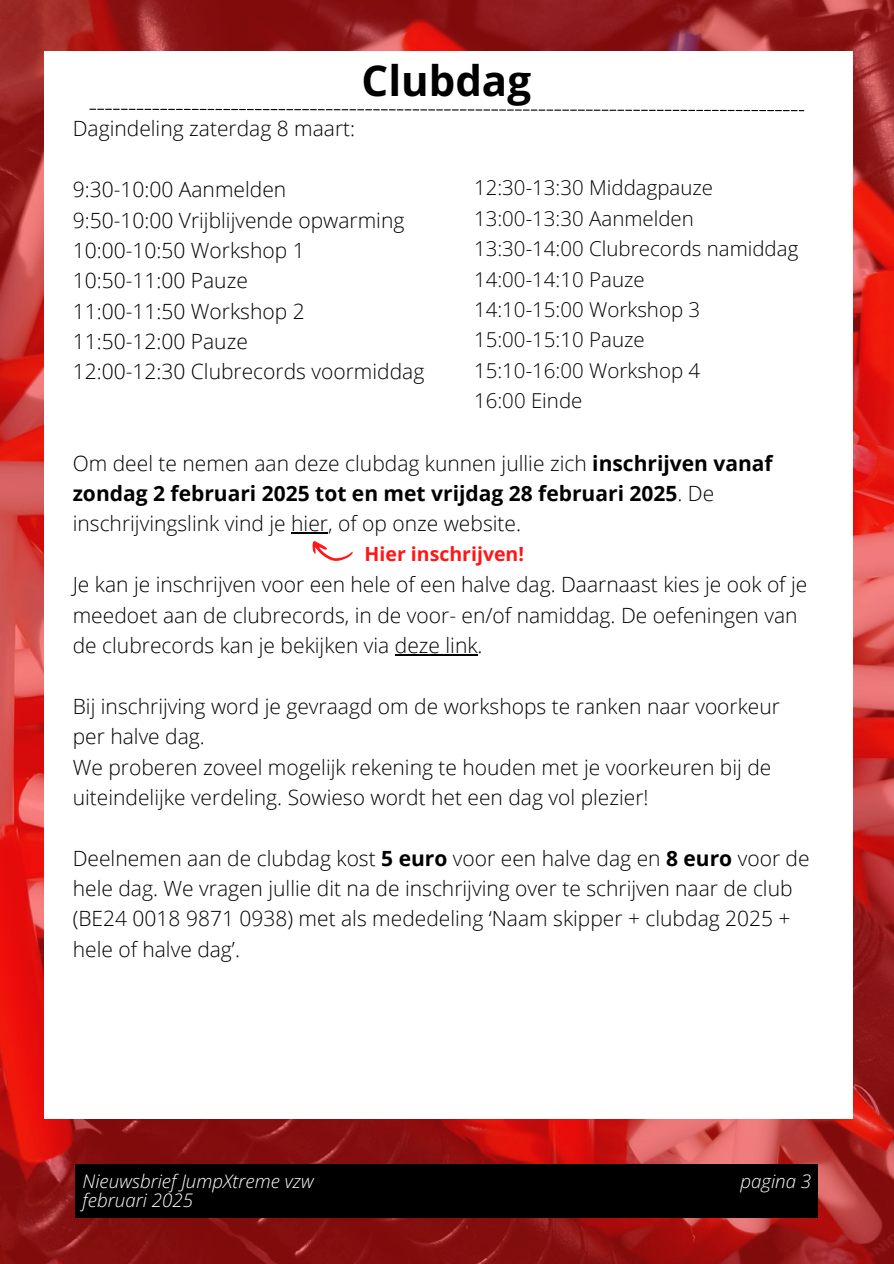
<style>
.page{position:relative;width:894px;height:1264px;background:#fff}
.page>*{position:absolute;margin:0;border:0;box-sizing:border-box;transform-origin:0 0}
.t1{font:700 42px "Open Sans";color:#000}
.t2{font:300 21px/30.3px "Open Sans";color:#000}
.t3{font:300 20.4px/30.3px "Open Sans";color:#000}
.t4{font:700 19.5px "Open Sans";color:#ff1616}
.t5{font:italic 300 18.6px "Open Sans";color:#fff}
.s1{font-weight:700}
</style>
<div class="page">
<img style="left:0;top:0;width:893px;height:1263px">
<div style="left:44px;top:51px;width:808px;height:1067px;background:#fff"></div>
<hr style="left:291px;top:532px;width:37px;height:1px;background:#000">
<hr style="left:395px;top:654px;width:82px;height:1px;background:#000">
<svg style="left:89px;top:109px;width:715px;height:2px"></svg>
<div style="left:75px;top:1163px;width:743px;height:54px;background:#000"></div>
<svg style="left:307px;top:533px;width:46px;height:28px"></svg>
<h3 class="t1" style="left:361px;top:51px;width:171px">Clubdag</h3>
<p class="t2" style="left:73px;top:113px;width:284px">Dagindeling zaterdag 8 maart:</p>
<h1 class="t2" style="left:73px;top:174px;width:353px">9:30-10:00 Aanmelden<br>9:50-10:00 Vrijblijvende opwarming<br>10:00-10:50 Workshop 1<br>10:50-11:00 Pauze<br>11:00-11:50 Workshop 2<br>11:50-12:00 Pauze<br>12:00-12:30 Clubrecords voormiddag</h1>
<h2 class="t3" style="left:474px;top:172px;width:326px">12:30-13:30 Middagpauze<br>13:00-13:30 Aanmelden<br>13:30-14:00 Clubrecords namiddag<br>14:00-14:10 Pauze<br>14:10-15:00 Workshop 3<br>15:00-15:10 Pauze<br>15:10-16:00 Workshop 4<br>16:00 Einde</h2>
<p class="t2" style="left:73px;top:447px;width:701px">Om deel te nemen aan deze clubdag kunnen jullie zich <span class="s1">inschrijven vanaf zondag 2 februari 2025 tot en met vrijdag 28 februari 2025</span>. De inschrijvingslink vind je hier, of op onze website.</p>
<h3 class="t2" style="left:73px;top:569px;width:735px">Je kan je inschrijven voor een hele of een halve dag. Daarnaast kies je ook of je meedoet aan de clubrecords, in de voor- en/of namiddag. De oefeningen van de clubrecords kan je bekijken via deze link.</h3>
<h3 class="t2" style="left:73px;top:690px;width:708px">Bij inschrijving word je gevraagd om de workshops te ranken naar voorkeur per halve dag.<br>We proberen zoveel mogelijk rekening te houden met je voorkeuren bij de uiteindelijke verdeling. Sowieso wordt het een dag vol plezier!</h3>
<h3 class="t2" style="left:73px;top:842px;width:738px">Deelnemen aan de clubdag kost <span class="s1">5 euro</span> voor een halve dag en <span class="s1">8 euro</span> voor de hele dag. We vragen jullie dit na de inschrijving over te schrijven naar de club (BE24 0018 9871 0938) met als mededeling ‘Naam skipper + clubdag 2025 + hele of halve dag’.</h3>
<h3 class="t4" style="left:364px;top:540px;width:161px">Hier inschrijven!</h3>
<h3 class="t5" style="left:83px;top:1168px;width:232px">Nieuwsbrief JumpXtreme vzw</h3>
<h3 class="t5" style="left:83px;top:1187px;width:112px">februari 2025</h3>
<p class="t5" style="left:740px;top:1168px;width:72px">pagina 3</p>
</div>
